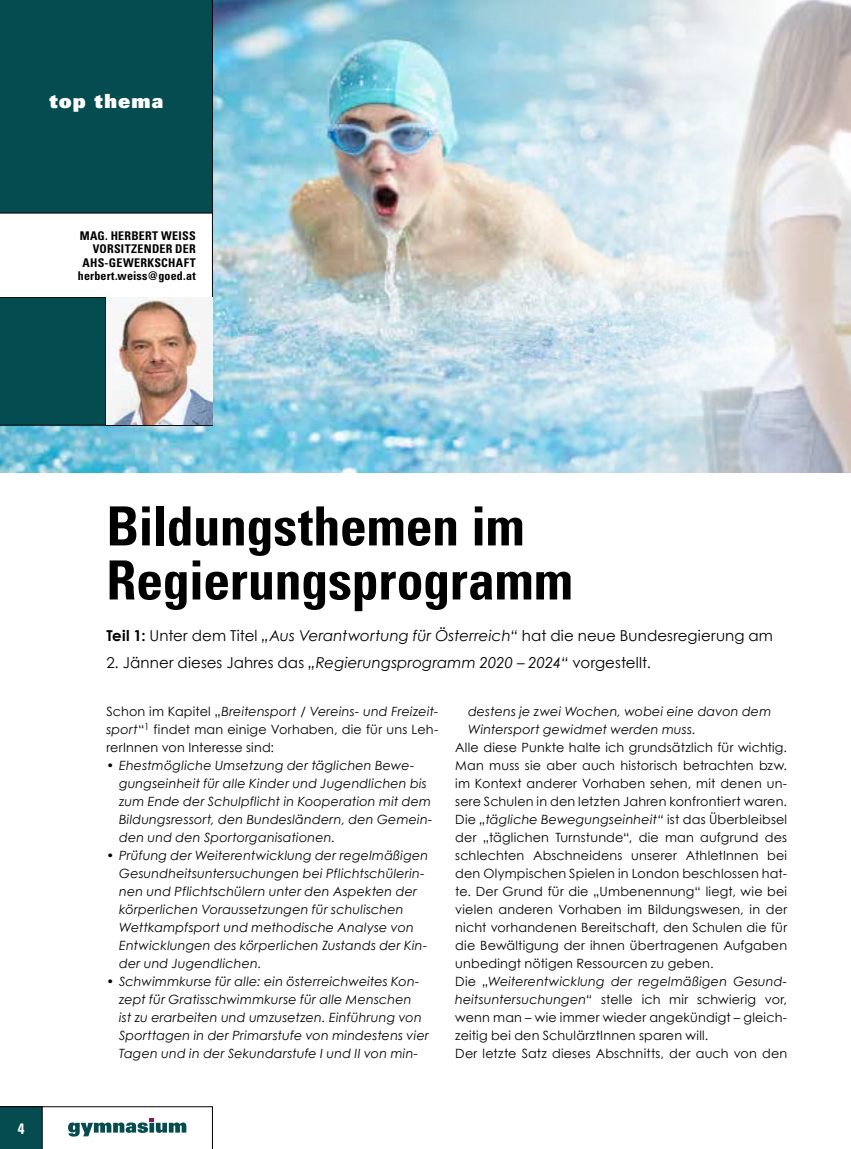
<style>
.page{position:relative;width:851px;height:1149px;background:#fff}
.page>*{position:absolute;margin:0;border:0;box-sizing:border-box;transform-origin:0 0}
.t1{font:700 condensed 54px/54px "Univers";letter-spacing:-.005em;color:#000}
.t2{font:900 19.5px "Univers";letter-spacing:.055em;color:#fff}
.t3{font:15px "Century Gothic";letter-spacing:.005em;color:#000}
.t4{font:700 condensed 15px "Univers";color:#fff}
.t5{font:12.75px/18px "Century Gothic";letter-spacing:.015em;color:#000;text-align:justify}
.t6{font:italic 12.75px/18px "Century Gothic";letter-spacing:.01em;color:#000}
.t7{font:700 condensed 12px/13.5px "Univers";letter-spacing:.02em;color:#000;text-align:right}
.s1{font-weight:700}
.s2{font-style:italic}
</style>
<div class="page">
<img style="left:0;top:0;width:621px;height:472px">
<img style="left:621px;top:0;width:229px;height:472px">
<div style="left:0;top:0;width:213px;height:425px;background:#044c4f"></div>
<svg style="left:0;top:213px;width:213px;height:85px"></svg>
<svg style="left:0;top:1106px;width:213px;height:42px"></svg>
<img style="left:106px;top:298px;width:106px;height:127px">
<h2 class="t2" style="left:49px;top:88px;width:116px">top thema</h2>
<p class="t7" style="left:78px;top:229px;width:119px">MAG. HERBERT WEISS<br>VORSITZENDER DER<br>AHS-GEWERKSCHAFT herbert.weiss@goed.at</p>
<p class="t4" style="left:18px;top:1118px;width:8px">4</p>
<h1 class="t1" style="left:106px;top:499px;width:468px">Bildungsthemen im<br>Regierungsprogramm</h1>
<p class="t3" style="left:106px;top:626px;width:668px"><span class="s1">Teil 1:</span> Unter dem Titel <span class="s2">„Aus Verantwortung für Österreich“</span> hat die neue Bundesregierung am</p>
<p class="t3" style="left:106px;top:653px;width:546px">2. Jänner dieses Jahres das <span class="s2">„Regierungsprogramm 2020 – 2024“</span> vorgestellt.</p>
<p class="t5" style="left:106px;top:702px;width:333px">Schon im Kapitel „<span class="s2">Breitensport / Vereins- und Freizeit&shy;sport</span>“<sup>1</sup> findet man einige Vorhaben, die für uns Leh&shy;rerInnen von Interesse sind:</p>
<p class="t6" style="left:119px;top:756px;width:315px;text-indent:-13px">• Ehestmögliche Umsetzung der täglichen Bewe&shy;gungseinheit für alle Kinder und Jugendlichen bis zum Ende der Schulpflicht in Kooperation mit dem Bildungsressort, den Bundesländern, den Gemein&shy;den und den Sportorganisationen.</p>
<p class="t6" style="left:119px;top:846px;width:310px;text-indent:-13px">• Prüfung der Weiterentwicklung der regelmäßigen Gesundheitsuntersuchungen bei Pflichtschülerin&shy;nen und Pflichtschülern unter den Aspekten der körperlichen Voraussetzungen für schulischen Wettkampfsport und methodische Analyse von Entwicklungen des körperlichen Zustands der Kin&shy;der und Jugendlichen.</p>
<p class="t6" style="left:119px;top:972px;width:311px;text-indent:-13px">• Schwimmkurse für alle: ein österreichweites Kon&shy;zept für Gratisschwimmkurse für alle Menschen<br>ist zu erarbeiten und umzusetzen. Einführung von Sporttagen in der Primarstufe von mindestens vier Tagen und in der Sekundarstufe I und II von min-</p>
<p class="t6" style="left:468px;top:702px;width:305px">destens je zwei Wochen, wobei eine davon dem<br>Wintersport gewidmet werden muss.</p>
<p class="t5" style="left:455px;top:738px;width:333px;text-align:left">Alle diese Punkte halte ich grundsätzlich für wichtig.<br>Man muss sie aber auch historisch betrachten bzw. im Kontext anderer Vorhaben sehen, mit denen un&shy;sere Schulen in den letzten Jahren konfrontiert waren.<br>Die <span class="s2">„tägliche Bewegungseinheit“</span> ist das Überbleibsel der „täglichen Turnstunde“, die man aufgrund des schlechten Abschneidens unserer AthletInnen bei den Olympischen Spielen in London beschlossen hat&shy;te. Der Grund für die „Umbenennung“ liegt, wie bei vielen anderen Vorhaben im Bildungswesen, in der nicht vorhandenen Bereitschaft, den Schulen die für die Bewältigung der ihnen übertragenen Aufgaben unbedingt nötigen Ressourcen zu geben.<br>Die <span class="s2">„Weiterentwicklung der regelmäßigen Gesund&shy;heitsuntersuchungen“</span> stelle ich mir schwierig vor, wenn man – wie immer wieder angekündigt – gleich&shy;zeitig bei den SchulärztInnen sparen will.<br>Der letzte Satz dieses Abschnitts, der auch von den</p>
</div>
